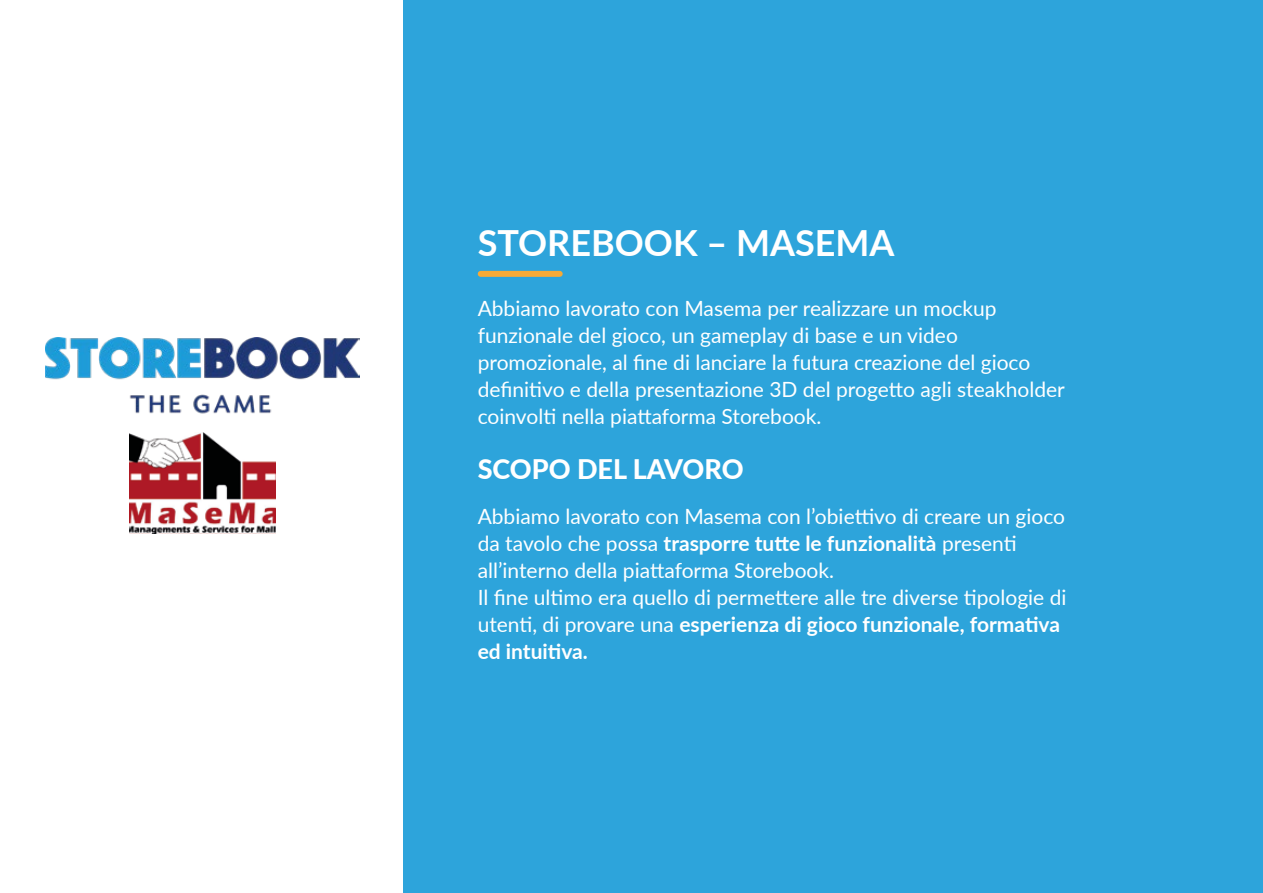
<style>
.page{position:relative;width:1263px;height:893px;background:#fff}
.page>*{position:absolute;margin:0;border:0;box-sizing:border-box;transform-origin:0 0}
.t1{font:700 36px "Lato";color:#fff}
.t2{font:800 27px "Lato";color:#fff}
.t3{font:21px/27px "Lato";color:#fff}
.s1{font-weight:700}
</style>
<div class="page">
<div style="left:404px;top:0;width:859px;height:893px;background:#2da4db"></div>
<div style="left:481px;top:271px;width:79px;height:6px;background:#f7aa36"></div>
<img style="left:46px;top:338px;width:313px;height:76px">
<img style="left:129px;top:432px;width:147px;height:101px">
<h1 class="t1" style="left:478px;top:216px;width:418px">STOREBOOK – MASEMA</h1>
<p class="t3" style="left:478px;top:294px;width:589px">Abbiamo lavorato con Masema per realizzare un mockup funzionale del gioco, un gameplay di base e un video promozionale, al fine di lanciare la futura creazione del gioco definitivo e della presentazione 3D del progetto agli steakholder coinvolti nella piattaforma Storebook.</p>
<p class="t2" style="left:478px;top:449px;width:267px">SCOPO DEL LAVORO</p>
<p class="t3" style="left:478px;top:502px;width:590px">Abbiamo lavorato con Masema con l’obiettivo di creare un gioco da tavolo che possa <span class="s1">trasporre tutte le funzionalità</span> presenti all’interno della piattaforma Storebook.<br>Il fine ultimo era quello di permettere alle tre diverse tipologie di utenti, di provare una <span class="s1">esperienza di gioco funzionale, formativa ed intuitiva.</span></p>
</div>
